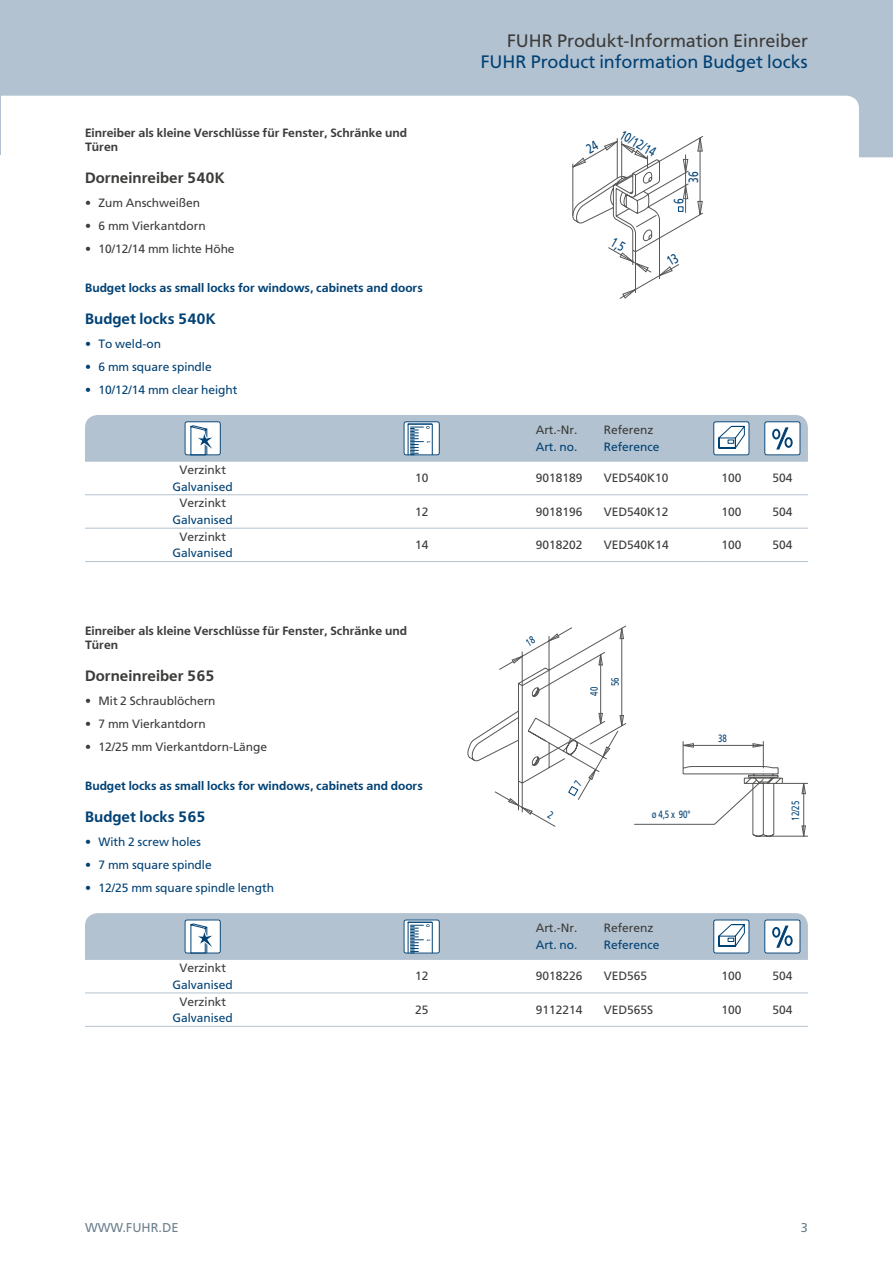
<style>
.page{position:relative;width:893px;height:1263px;background:#fff}
.page>*{position:absolute;margin:0;border:0;box-sizing:border-box;transform-origin:0 0}
.t1{font:18px "Free Set";color:#004174}
.t2{font:18px "Free Set";color:#3c3c3b}
.t3{font:600 15px "Free Set";color:#3c3c3b}
.t4{font:600 15px "Free Set";color:#004174}
.t5{font:13.5px "Free Set";color:#004174;scale:.75 1}
.t6{font:12.75px "Free Set";color:#6d808d}
.t7{font:12px "Free Set";color:#3c3c3b}
.t8{font:12px "Free Set";color:#004174}
.t9{font:600 12px/14.4px "Free Set";color:#3c3c3b}
.t10{font:600 12px "Free Set";color:#004174}
.t11{font:10.5px "Free Set";color:#004174;scale:.75 1}
</style>
<div class="page">
<svg style="left:0;top:0;width:893px;height:157px;fill:#b3c2d0"></svg>
<hr style="left:85px;top:494px;width:235px;height:1px;background:#b3c2d0">
<hr style="left:320px;top:494px;width:203px;height:1px;background:#b3c2d0">
<hr style="left:523px;top:494px;width:68px;height:1px;background:#b3c2d0">
<hr style="left:591px;top:494px;width:115px;height:1px;background:#b3c2d0">
<hr style="left:706px;top:494px;width:51px;height:1px;background:#b3c2d0">
<hr style="left:757px;top:494px;width:51px;height:1px;background:#b3c2d0">
<hr style="left:85px;top:528px;width:235px;height:1px;background:#b3c2d0">
<hr style="left:320px;top:528px;width:203px;height:1px;background:#b3c2d0">
<hr style="left:523px;top:528px;width:68px;height:1px;background:#b3c2d0">
<hr style="left:591px;top:528px;width:115px;height:1px;background:#b3c2d0">
<hr style="left:706px;top:528px;width:51px;height:1px;background:#b3c2d0">
<hr style="left:757px;top:528px;width:51px;height:1px;background:#b3c2d0">
<hr style="left:85px;top:561px;width:235px;height:1px;background:#b3c2d0">
<hr style="left:320px;top:561px;width:203px;height:1px;background:#b3c2d0">
<hr style="left:523px;top:561px;width:68px;height:1px;background:#b3c2d0">
<hr style="left:591px;top:561px;width:115px;height:1px;background:#b3c2d0">
<hr style="left:706px;top:561px;width:51px;height:1px;background:#b3c2d0">
<hr style="left:757px;top:561px;width:51px;height:1px;background:#b3c2d0">
<svg style="left:85px;top:415px;width:723px;height:47px"></svg>
<div style="left:764px;top:421px;width:36px;height:34px;border:1px solid #004174;border-radius:2px"></div>
<svg style="left:495px;top:626px;width:313px;height:210px"></svg>
<hr style="left:85px;top:992px;width:235px;height:1px;background:#b3c2d0">
<hr style="left:320px;top:992px;width:203px;height:1px;background:#b3c2d0">
<hr style="left:523px;top:992px;width:68px;height:1px;background:#b3c2d0">
<hr style="left:591px;top:992px;width:115px;height:1px;background:#b3c2d0">
<hr style="left:706px;top:992px;width:51px;height:1px;background:#b3c2d0">
<hr style="left:757px;top:992px;width:51px;height:1px;background:#b3c2d0">
<hr style="left:85px;top:1026px;width:235px;height:1px;background:#b3c2d0">
<hr style="left:320px;top:1026px;width:203px;height:1px;background:#b3c2d0">
<hr style="left:523px;top:1026px;width:68px;height:1px;background:#b3c2d0">
<hr style="left:591px;top:1026px;width:115px;height:1px;background:#b3c2d0">
<hr style="left:706px;top:1026px;width:51px;height:1px;background:#b3c2d0">
<hr style="left:757px;top:1026px;width:51px;height:1px;background:#b3c2d0">
<svg style="left:85px;top:913px;width:723px;height:47px"></svg>
<div style="left:764px;top:919px;width:36px;height:34px;border:1px solid #004174;border-radius:2px"></div>
<svg style="left:571px;top:136px;width:132px;height:163px"></svg>
<svg style="left:568px;top:780px;width:14px;height:16px"></svg>
<svg style="left:525px;top:636px;width:11px;height:10px"></svg>
<svg style="left:547px;top:811px;width:7px;height:8px"></svg>
<p class="t9" style="left:85px;top:125px;width:324px">Einreiber als kleine Verschlüsse für Fenster, Schränke und<br>Türen</p>
<p class="t3" style="left:85px;top:169px;width:141px">Dorneinreiber 540K</p>
<p class="t7" style="left:85px;top:196px;width:117px">• Zum Anschweißen</p>
<p class="t7" style="left:85px;top:219px;width:122px">• 6 mm Vierkantdorn</p>
<p class="t7" style="left:85px;top:241px;width:151px">• 10/12/14 mm lichte Höhe</p>
<p class="t10" style="left:85px;top:280px;width:339px">Budget locks as small locks for windows, cabinets and doors</p>
<p class="t4" style="left:85px;top:310px;width:132px">Budget locks 540K</p>
<p class="t8" style="left:85px;top:337px;width:77px">• To weld-on</p>
<p class="t8" style="left:85px;top:359px;width:128px">• 6 mm square spindle</p>
<p class="t8" style="left:85px;top:382px;width:154px">• 10/12/14 mm clear height</p>
<h1 class="t2" style="left:507px;top:30px;width:303px">FUHR Produkt-Information Einreiber</h1>
<h1 class="t1" style="left:480px;top:51px;width:329px">FUHR Product information Budget locks</h1>
<p class="t5" style="left:625px;top:127px;width:54px;rotate:30deg">10/12/14</p>
<p class="t5" style="left:685px;top:183px;width:17px;rotate:-90deg">36</p>
<p class="t5" style="left:671px;top:204px;width:9px;rotate:-90deg">6</p>
<p class="t7" style="left:536px;top:423px;width:43px">Art.-Nr.</p>
<p class="t8" style="left:536px;top:439px;width:43px">Art. no.</p>
<p class="t7" style="left:604px;top:423px;width:51px">Referenz</p>
<p class="t8" style="left:604px;top:439px;width:57px">Reference</p>
<p class="t7" style="left:179px;top:463px;width:48px">Verzinkt</p>
<p class="t8" style="left:173px;top:479px;width:62px">Galvanised</p>
<p class="t7" style="left:179px;top:496px;width:48px">Verzinkt</p>
<p class="t8" style="left:173px;top:513px;width:62px">Galvanised</p>
<p class="t7" style="left:179px;top:529px;width:48px">Verzinkt</p>
<p class="t8" style="left:173px;top:546px;width:62px">Galvanised</p>
<p class="t7" style="left:415px;top:471px;width:15px">10</p>
<p class="t7" style="left:536px;top:471px;width:48px">9018189</p>
<p class="t7" style="left:604px;top:471px;width:66px">VED540K10</p>
<p class="t7" style="left:721px;top:471px;width:22px">100</p>
<p class="t7" style="left:772px;top:471px;width:22px">504</p>
<p class="t7" style="left:415px;top:504px;width:15px">12</p>
<p class="t7" style="left:536px;top:504px;width:48px">9018196</p>
<p class="t7" style="left:604px;top:504px;width:66px">VED540K12</p>
<p class="t7" style="left:721px;top:504px;width:22px">100</p>
<p class="t7" style="left:772px;top:504px;width:22px">504</p>
<p class="t7" style="left:415px;top:538px;width:15px">14</p>
<p class="t7" style="left:536px;top:538px;width:48px">9018202</p>
<p class="t7" style="left:604px;top:538px;width:66px">VED540K14</p>
<p class="t7" style="left:721px;top:538px;width:22px">100</p>
<p class="t7" style="left:772px;top:538px;width:22px">504</p>
<p class="t9" style="left:85px;top:624px;width:324px">Einreiber als kleine Verschlüsse für Fenster, Schränke und<br>Türen</p>
<p class="t3" style="left:85px;top:667px;width:131px">Dorneinreiber 565</p>
<p class="t7" style="left:85px;top:694px;width:132px">• Mit 2 Schraublöchern</p>
<p class="t7" style="left:85px;top:717px;width:122px">• 7 mm Vierkantdorn</p>
<p class="t7" style="left:85px;top:740px;width:184px">• 12/25 mm Vierkantdorn-Länge</p>
<p class="t10" style="left:85px;top:779px;width:339px">Budget locks as small locks for windows, cabinets and doors</p>
<p class="t4" style="left:85px;top:808px;width:122px">Budget locks 565</p>
<p class="t8" style="left:85px;top:835px;width:117px">• With 2 screw holes</p>
<p class="t8" style="left:85px;top:858px;width:128px">• 7 mm square spindle</p>
<p class="t8" style="left:85px;top:880px;width:190px">• 12/25 mm square spindle length</p>
<p class="t11" style="left:588px;top:696px;width:13px;rotate:-90deg">40</p>
<p class="t11" style="left:609px;top:686px;width:13px;rotate:-90deg">56</p>
<p class="t11" style="left:652px;top:808px;width:54px">ø 4,5 x 90°</p>
<p class="t11" style="left:718px;top:732px;width:13px">38</p>
<p class="t7" style="left:536px;top:921px;width:43px">Art.-Nr.</p>
<p class="t8" style="left:536px;top:938px;width:43px">Art. no.</p>
<p class="t7" style="left:604px;top:921px;width:51px">Referenz</p>
<p class="t8" style="left:604px;top:938px;width:57px">Reference</p>
<p class="t11" style="left:789px;top:820px;width:28px;rotate:-90deg">12/25</p>
<p class="t7" style="left:179px;top:961px;width:48px">Verzinkt</p>
<p class="t8" style="left:173px;top:977px;width:62px">Galvanised</p>
<p class="t7" style="left:179px;top:994px;width:48px">Verzinkt</p>
<p class="t8" style="left:173px;top:1011px;width:62px">Galvanised</p>
<p class="t7" style="left:415px;top:969px;width:15px">12</p>
<p class="t7" style="left:536px;top:969px;width:48px">9018226</p>
<p class="t7" style="left:604px;top:969px;width:45px">VED565</p>
<p class="t7" style="left:721px;top:969px;width:22px">100</p>
<p class="t7" style="left:772px;top:969px;width:22px">504</p>
<p class="t7" style="left:415px;top:1002px;width:15px">25</p>
<p class="t7" style="left:536px;top:1002px;width:48px">9112214</p>
<p class="t7" style="left:604px;top:1002px;width:51px">VED565S</p>
<p class="t7" style="left:721px;top:1002px;width:22px">100</p>
<p class="t7" style="left:772px;top:1002px;width:22px">504</p>
<p class="t6" style="left:85px;top:1220px;width:95px">WWW.FUHR.DE</p>
<p class="t6" style="left:801px;top:1220px;width:9px">3</p>
</div>
